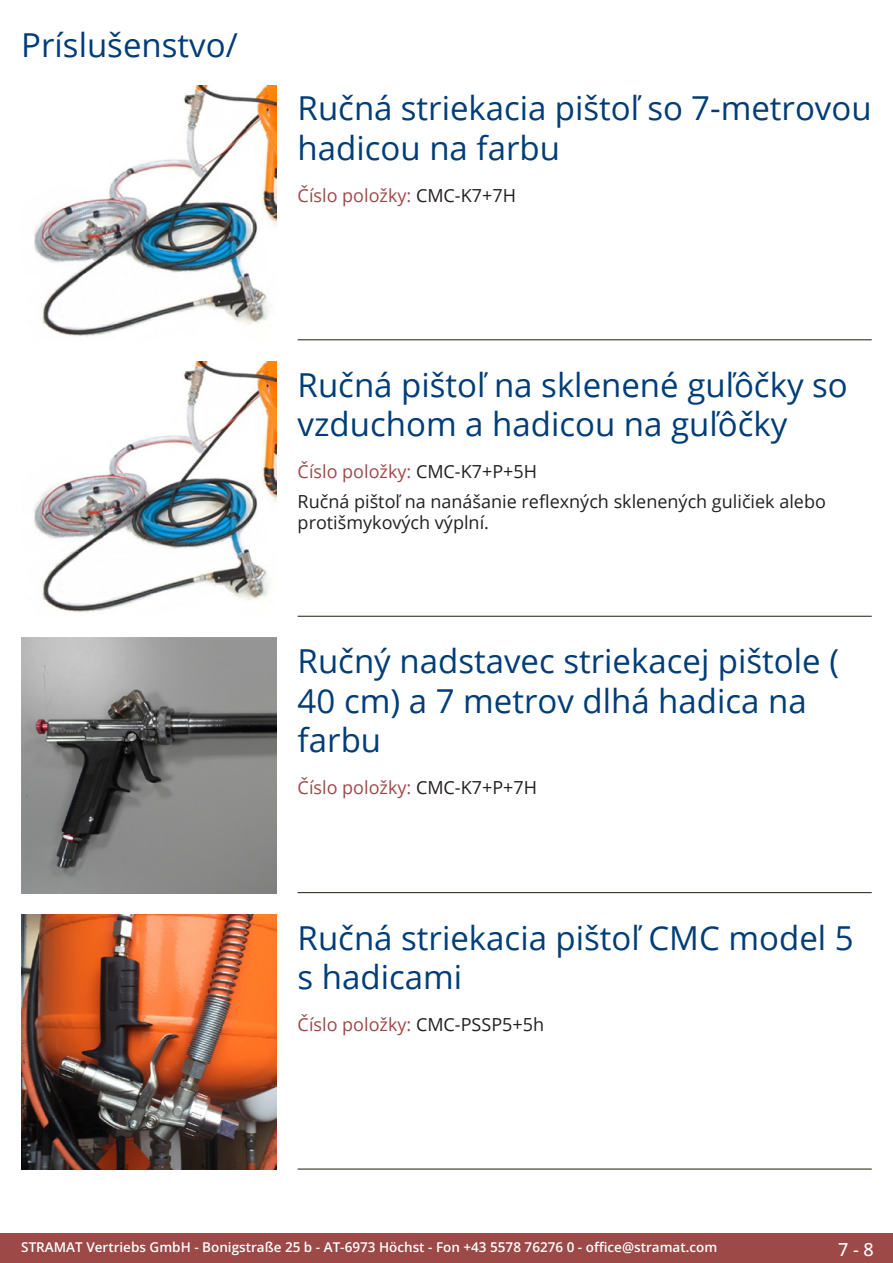
<style>
.page{position:relative;width:893px;height:1263px;background:#fff}
.page>*{position:absolute;margin:0;border:0;box-sizing:border-box;transform-origin:0 0}
.Produkttitel{font:33px/39.6px "Open Sans";color:#003d78}
.RastTitel{font:33px "Open Sans";color:#003d78}
.TechDaten_Überschrif{font:18px "Open Sans";color:#9c4948}
.Beschreibung_Text{font:18px/21.6px "Open Sans";color:#231f20}
.t1{font:500 18px "Open Sans";color:#fff}
.t2{font:600 13.5px "Open Sans";color:#fff}
.s1{color:#231f20}
</style>
<div class="page">
<div style="left:0;top:1233px;width:893px;height:30px;background:#9c4948"></div>
<hr style="left:298px;top:340px;width:574px;height:1px;background:#201d08">
<hr style="left:298px;top:616px;width:574px;height:1px;background:#201d08">
<hr style="left:298px;top:892px;width:574px;height:1px;background:#201d08">
<hr style="left:298px;top:1169px;width:574px;height:1px;background:#201d08">
<img style="left:33px;top:85px;width:243px;height:252px">
<img style="left:33px;top:361px;width:243px;height:252px">
<img style="left:21px;top:638px;width:255px;height:255px">
<img style="left:21px;top:914px;width:255px;height:255px">
<p class="RastTitel" style="left:21px;top:22px;width:218px">Príslušenstvo/</p>
<p class="Produkttitel" style="left:298px;top:88px;width:576px">Ručná striekacia pištoľ so 7-metrovou hadicou na farbu</p>
<p class="TechDaten_Überschrif" style="left:298px;top:183px;width:220px">Číslo položky: <span class="s1">CMC-K7+7H</span></p>
<p class="Produkttitel" style="left:298px;top:364px;width:552px">Ručná pištoľ na sklenené guľôčky so vzduchom a hadicou na guľôčky</p>
<p class="TechDaten_Überschrif" style="left:298px;top:459px;width:241px">Číslo položky: <span class="s1">CMC-K7+P+5H</span></p>
<p class="Beschreibung_Text" style="left:298px;top:490px;width:530px">Ručná pištoľ na nanášanie reflexných sklenených guličiek alebo protišmykových výplní.</p>
<p class="Produkttitel" style="left:298px;top:640px;width:543px">Ručný nadstavec striekacej pištole (<br>40 cm) a 7 metrov dlhá hadica na farbu</p>
<p class="TechDaten_Überschrif" style="left:298px;top:775px;width:241px">Číslo položky: <span class="s1">CMC-K7+P+7H</span></p>
<p class="Produkttitel" style="left:298px;top:917px;width:557px">Ručná striekacia pištoľ CMC model 5 s hadicami</p>
<p class="TechDaten_Überschrif" style="left:298px;top:1012px;width:248px">Číslo položky: <span class="s1">CMC-PSSP5+5h</span></p>
<p class="t2" style="left:21px;top:1238px;width:698px">STRAMAT Vertriebs GmbH - Bonigstraße 25 b - AT-6973 Höchst - Fon +43 5578 76276 0 - office@stramat.com</p>
<p class="t1" style="left:838px;top:1237px;width:37px">7 - 8</p>
</div>
